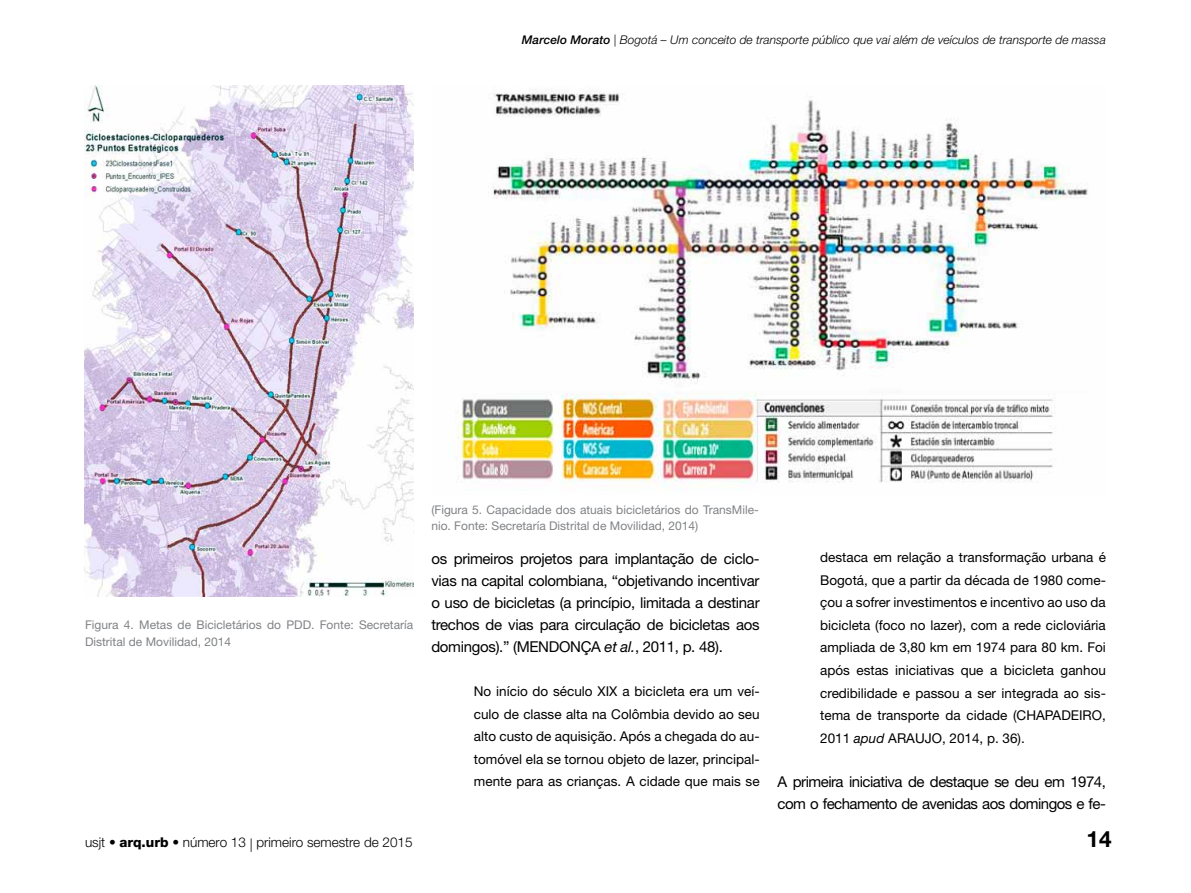
<style>
.page{position:relative;width:1191px;height:893px;background:#fff}
.page>*{position:absolute;margin:0;border:0;box-sizing:border-box;transform-origin:0 0}
.t1{font:700 22.5px "Helvetica Neue LT Std";color:#000}
.t2{font:15px/22px "Helvetica Neue LT Std";letter-spacing:-.035em;color:#000;text-align:justify}
.t3{font:13.5px/22.5px "Helvetica Neue LT Std";color:#000;text-align:justify}
.t4{font:300 13.5px "Helvetica Neue LT Std";color:#000}
.t5{font:12px/16.5px "Helvetica Neue LT Std";color:#808285}
.t6{font:italic 300 12px "Helvetica Neue LT Std";color:#000}
.s1{font-weight:500}
.s2{font-style:italic}
.s3{font-weight:800}
</style>
<div class="page">
<img style="left:85px;top:85px;width:328px;height:511px">
<img style="left:458px;top:93px;width:630px;height:398px">
<p class="t6" style="left:522px;top:33px;width:585px"><span class="s1">Marcelo Morato</span> | Bogotá – Um conceito de transporte público que vai além de veículos de transporte de massa</p>
<p class="t5" style="left:85px;top:617px;width:330px">Figura 4. Metas de Bicicletários do PDD. Fonte: Secretaría<br>Distrital de Movilidad, 2014</p>
<p class="t5" style="left:431px;top:501px;width:329px">(Figura 5. Capacidade dos atuais bicicletários do TransMile&shy;nio. Fonte: Secretaría Distrital de Movilidad, 2014)</p>
<p class="t2" style="left:431px;top:547px;width:330px">os primeiros projetos para implantação de ciclo&shy;vias na capital colombiana, “objetivando incentivar o uso de bicicletas (a princípio, limitada a destinar trechos de vias para circulação de bicicletas aos domingos).” (MENDONÇA <span class="s2">et al.</span>, 2011, p. 48).</p>
<p class="t3" style="left:474px;top:680px;width:287px">No início do século XIX a bicicleta era um veí&shy;culo de classe alta na Colômbia devido ao seu alto custo de aquisição. Após a chegada do au&shy;tomóvel ela se tornou objeto de lazer, principal&shy;mente para as crianças. A cidade que mais se</p>
<p class="t3" style="left:820px;top:546px;width:287px">destaca em relação a transformação urbana é Bogotá, que a partir da década de 1980 come&shy;çou a sofrer investimentos e incentivo ao uso da bicicleta (foco no lazer), com a rede cicloviária ampliada de 3,80 km em 1974 para 80 km. Foi após estas iniciativas que a bicicleta ganhou credibilidade e passou a ser integrada ao sis&shy;tema de transporte da cidade (CHAPADEIRO, 2011 <span class="s2">apud</span> ARAUJO, 2014, p. 36).</p>
<p class="t2" style="left:777px;top:770px;width:330px">A primeira iniciativa de destaque se deu em 1974, com o fechamento de avenidas aos domingos e fe-</p>
<p class="t4" style="left:85px;top:834px;width:329px">usjt • <span class="s3">arq.urb</span> • número 13 | primeiro semestre de 2015</p>
<h1 class="t1" style="left:1086px;top:825px;width:27px">14</h1>
</div>
